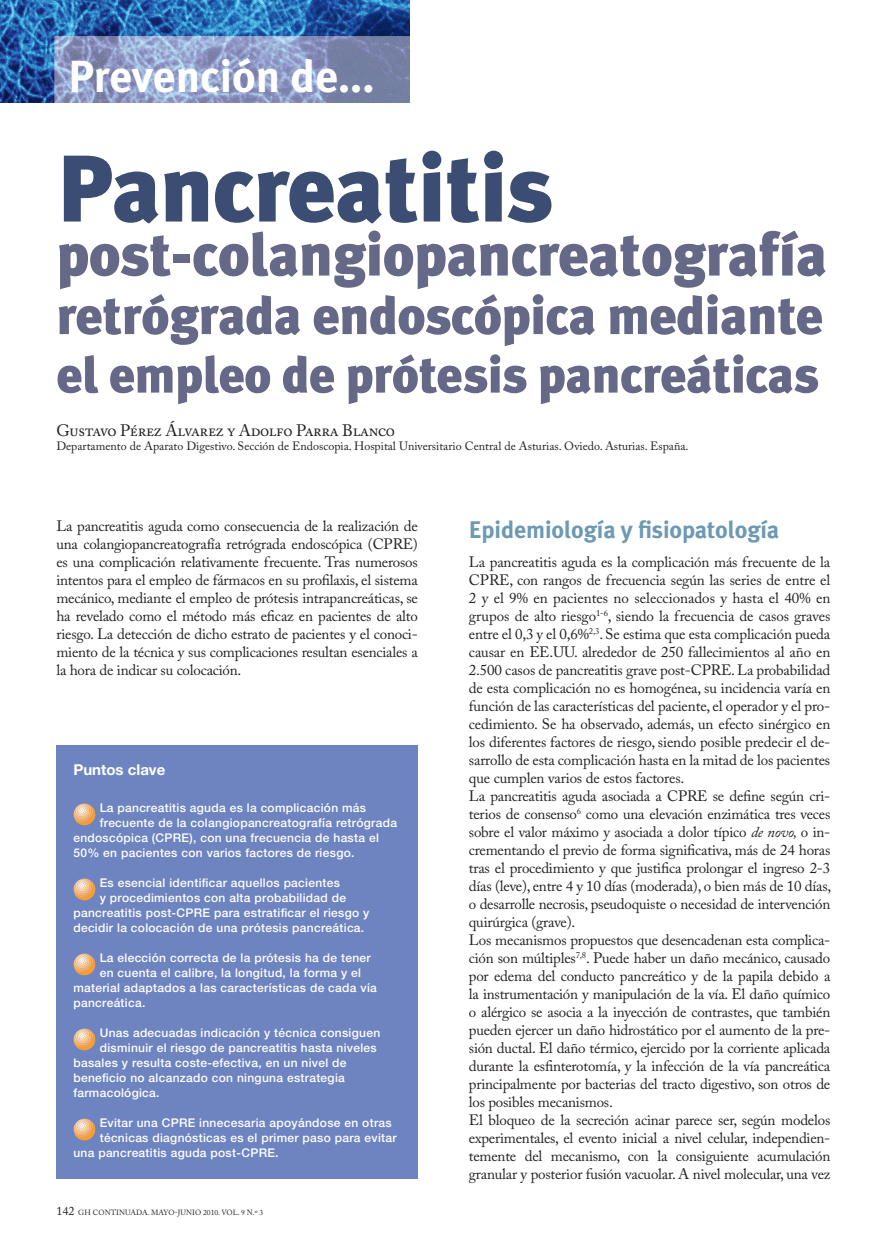
<style>
.page{position:relative;width:894px;height:1258px;background:#fff}
.page>*{position:absolute;margin:0;border:0;box-sizing:border-box;transform-origin:0 0}
.t1{font:900 94.5px "Meta Plus";letter-spacing:-.01em;color:#3b4d72}
.t2{font:900 60px "Meta Plus";letter-spacing:-.01em;color:#656887}
.t3{font:900 53.25px "Meta Plus";letter-spacing:-.01em;color:#656887}
.t4{font:900 51px "Meta Plus";letter-spacing:-.01em;color:#656887}
.t5{font:700 45px "Meta Plus";color:#fff}
._02_PREV_titulo_1{font:700 24px "Meta Plus";letter-spacing:-.005em;color:#6c99b3}
.t6{font:16.5px "Adobe Caslon Pro";letter-spacing:-.02em;color:#231f20}
._01_texto_principal{font:15px/18px "Adobe Caslon Pro";letter-spacing:-.015em;color:#231f20;text-align:justify}
.t7{font:700 15px "Helvetica Neue LT Std";color:#fff}
.t8{font:500 12px/15px "Helvetica Neue LT Std";letter-spacing:.025em;color:#fff;text-align:center}
.t9{font:12px "Adobe Caslon Pro";color:#231f20}
.t10{font:7.5px "Adobe Caslon Pro";letter-spacing:.015em;color:#231f20}
.s1{font-style:italic}
.s2{font-size:12px}
</style>
<div class="page">
<img style="left:0;top:0;width:409px;height:103px">
<div style="left:56px;top:745px;width:362px;height:434px;background:#6e84c1"></div>
<svg style="left:74px;top:803px;width:21px;height:22px"></svg>
<svg style="left:74px;top:878px;width:21px;height:22px"></svg>
<svg style="left:74px;top:953px;width:21px;height:22px"></svg>
<svg style="left:74px;top:1028px;width:21px;height:22px"></svg>
<svg style="left:74px;top:1118px;width:21px;height:22px"></svg>
<p class="t5" style="left:68px;top:51px;width:307px">Prevención de...</p>
<p class="t1" style="left:56px;top:133px;width:498px">Pancreatitis</p>
<p class="t2" style="left:56px;top:220px;width:772px">post-colangiopancreatografía</p>
<p class="t3" style="left:56px;top:284px;width:768px">retrógrada endoscópica mediante</p>
<p class="t4" style="left:56px;top:345px;width:764px">el empleo de prótesis pancreáticas</p>
<p class="t6" style="left:56px;top:420px;width:340px">Gustavo Pérez Álvarez y Adolfo Parra Blanco</p>
<p class="t9" style="left:56px;top:439px;width:634px">Departamento de Aparato Digestivo. Sección de Endoscopia. Hospital Universitario Central de Asturias. Oviedo. Asturias. España.</p>
<p class="_01_texto_principal" style="left:56px;top:516px;width:363px">La pancreatitis aguda como consecuencia de la realización de una colangiopancreatografía retrógrada endoscópica (CPRE) es una complicación relativamente frecuente. Tras numerosos intentos para el empleo de fármacos en su profilaxis, el sistema mecánico, mediante el empleo de prótesis intrapancreáticas, se ha revelado como el método más eficaz en pacientes de alto riesgo. La detección de dicho estrato de pacientes y el conoci&shy;miento de la técnica y sus complicaciones resultan esenciales a la hora de indicar su colocación.</p>
<p class="_02_PREV_titulo_1" style="left:469px;top:516px;width:312px">Epidemiología y fisiopatología</p>
<p class="_01_texto_principal" style="left:469px;top:552px;width:363px">La pancreatitis aguda es la complicación más frecuente de la CPRE, con rangos de frecuencia según las series de entre el 2 y el 9% en pacientes no seleccionados y hasta el 40% en grupos de alto riesgo<sup>1-6</sup>, siendo la frecuencia de casos graves entre el 0,3 y el 0,6%<sup>2,3</sup>. Se estima que esta complicación pueda causar en EE.UU. alrededor de 250 fallecimientos al año en 2.500 casos de pancreatitis grave post-CPRE. La probabilidad de esta complicación no es homogénea, su incidencia varía en función de las características del paciente, el operador y el pro&shy;cedimiento. Se ha observado, además, un efecto sinérgico en los diferentes factores de riesgo, siendo posible predecir el de&shy;sarrollo de esta complicación hasta en la mitad de los pacientes que cumplen varios de estos factores.</p>
<p class="_01_texto_principal" style="left:469px;top:786px;width:364px">La pancreatitis aguda asociada a CPRE se define según cri&shy;terios de consenso<sup>6</sup> como una elevación enzimática tres veces sobre el valor máximo y asociada a dolor típico <span class="s1">de novo,</span> o in&shy;crementando el previo de forma significativa, más de 24 horas tras el procedimiento y que justifica prolongar el ingreso 2-3 días (leve), entre 4 y 10 días (moderada), o bien más de 10 días, o desarrolle necrosis, pseudoquiste o necesidad de intervención quirúrgica (grave).</p>
<p class="_01_texto_principal" style="left:469px;top:930px;width:363px">Los mecanismos propuestos que desencadenan esta complica&shy;ción son múltiples<sup>7,8</sup>. Puede haber un daño mecánico, causado por edema del conducto pancreático y de la papila debido a la instrumentación y manipulación de la vía. El daño químico o alérgico se asocia a la inyección de contrastes, que también pueden ejercer un daño hidrostático por el aumento de la pre&shy;sión ductal. El daño térmico, ejercido por la corriente aplicada durante la esfinterotomía, y la infección de la vía pancreática principalmente por bacterias del tracto digestivo, son otros de los posibles mecanismos.</p>
<p class="_01_texto_principal" style="left:469px;top:1110px;width:363px">El bloqueo de la secreción acinar parece ser, según modelos experimentales, el evento inicial a nivel celular, independien&shy;temente del mecanismo, con la consiguiente acumulación granular y posterior fusión vacuolar. A nivel molecular, una vez</p>
<p class="t7" style="left:73px;top:760px;width:93px">Puntos clave</p>
<p class="t8" style="left:100px;top:799px;width:268px">La pancreatitis aguda es la complicación más</p>
<p class="t8" style="left:100px;top:814px;width:299px">frecuente de la colangiopancreatografía retrógrada</p>
<p class="t8" style="left:73px;top:829px;width:307px">endoscópica (CPRE), con una frecuencia de hasta el</p>
<p class="t8" style="left:73px;top:844px;width:283px">50% en pacientes con varios factores de riesgo.</p>
<p class="t8" style="left:73px;top:874px;width:298px">Es esencial identificar aquellos pacientes<br>y procedimientos con alta probabilidad de pancreatitis post-CPRE para estratificar el riesgo y decidir la colocación de una prótesis pancreática.</p>
<p class="t8" style="left:100px;top:949px;width:273px">La elección correcta de la prótesis ha de tener</p>
<p class="t8" style="left:100px;top:964px;width:263px">en cuenta el calibre, la longitud, la forma y el</p>
<p class="t8" style="left:73px;top:979px;width:305px">material adaptados a las características de cada vía</p>
<p class="t8" style="left:73px;top:994px;width:73px">pancreática.</p>
<p class="t8" style="left:100px;top:1024px;width:282px">Unas adecuadas indicación y técnica consiguen</p>
<p class="t8" style="left:100px;top:1039px;width:278px">disminuir el riesgo de pancreatitis hasta niveles</p>
<p class="t8" style="left:73px;top:1054px;width:275px">basales y resulta coste-efectiva, en un nivel de</p>
<p class="t8" style="left:73px;top:1069px;width:273px">beneficio no alcanzado con ninguna estrategia</p>
<p class="t8" style="left:73px;top:1084px;width:88px">farmacológica.</p>
<p class="t8" style="left:100px;top:1114px;width:293px">Evitar una CPRE innecesaria apoyándose en otras</p>
<p class="t8" style="left:100px;top:1129px;width:298px">técnicas diagnósticas es el primer paso para evitar</p>
<p class="t8" style="left:73px;top:1144px;width:207px">una pancreatitis aguda post-CPRE.</p>
<p class="t10" style="left:56px;top:1208px;width:131px"><span class="s2">142</span> GH CONTINUADA. mayo -junio</p>
<p class="t10" style="left:203px;top:1208px;width:62px">2010. Vol. 9 N.º 3</p>
</div>
